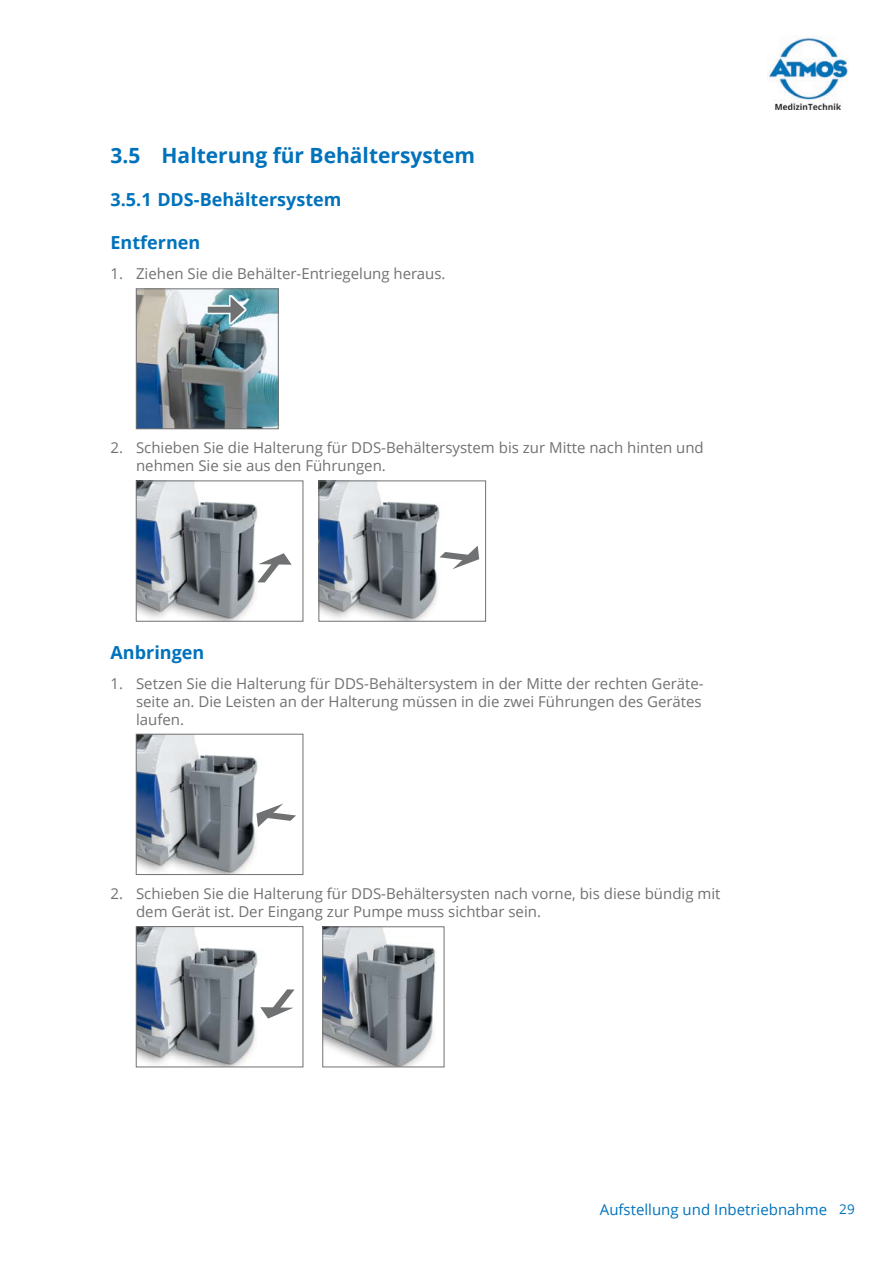
<style>
.page{position:relative;width:893px;height:1263px;background:#fff}
.page>*{position:absolute;margin:0;border:0;box-sizing:border-box;transform-origin:0 0}
.t1{font:700 21px "Open Sans";color:#0072bc}
.Überschrift_4{font:700 18px "Open Sans";color:#0072bc}
.t2{font:15px/18px "Open Sans";color:#707173}
.t3{font:15px "Open Sans";color:#0072bc}
.s1{font-size:13.5px}
</style>
<div class="page">
<img style="left:767px;top:35px;width:81px;height:75px">
<img style="left:138px;top:291px;width:138px;height:136px">
<div style="left:136px;top:289px;width:142px;height:140px;border:1px solid #707173"></div>
<svg style="left:206px;top:295px;width:41px;height:30px"></svg>
<div style="left:208px;top:307px;width:28px;height:6px;background:#707173"></div>
<svg style="left:231px;top:296px;width:14px;height:27px"></svg>
<img style="left:138px;top:483px;width:120px;height:136px">
<div style="left:136px;top:481px;width:167px;height:140px;border:1px solid #707173"></div>
<div style="left:256px;top:551px;width:37px;height:33px;background:#fff"></div>
<svg style="left:250px;top:553px;width:42px;height:34px"></svg>
<img style="left:321px;top:483px;width:119px;height:136px">
<div style="left:319px;top:481px;width:167px;height:140px;border:1px solid #707173"></div>
<div style="left:438px;top:544px;width:43px;height:27px;background:#fff"></div>
<svg style="left:431px;top:546px;width:56px;height:25px"></svg>
<img style="left:138px;top:736px;width:120px;height:137px">
<div style="left:136px;top:734px;width:167px;height:141px;border:1px solid #707173"></div>
<div style="left:255px;top:802px;width:43px;height:27px;background:#fff"></div>
<svg style="left:244px;top:802px;width:60px;height:25px"></svg>
<img style="left:138px;top:928px;width:120px;height:137px">
<div style="left:136px;top:926px;width:167px;height:141px;border:1px solid #707173"></div>
<svg style="left:251px;top:984px;width:51px;height:35px"></svg>
<img style="left:325px;top:929px;width:111px;height:136px">
<div style="left:323px;top:927px;width:121px;height:140px;border:1px solid #707173"></div>
<p class="t1" style="left:111px;top:141px;width:366px">3.5 Halterung für Behältersystem</p>
<p class="Überschrift_4" style="left:111px;top:187px;width:232px">3.5.1 DDS-Behältersystem</p>
<p class="Überschrift_4" style="left:111px;top:230px;width:91px">Entfernen</p>
<p class="t2" style="left:111px;top:264px;width:337px">1. Ziehen Sie die Behälter-Entriegelung heraus.</p>
<p class="t2" style="left:136px;top:438px;width:569px;text-indent:-26px">2. Schieben Sie die Halterung für DDS-Behältersystem bis zur Mitte nach hinten und nehmen Sie sie aus den Führungen.</p>
<p class="Überschrift_4" style="left:111px;top:639px;width:95px">Anbringen</p>
<p class="t2" style="left:136px;top:674px;width:569px;text-indent:-26px">1. Setzen Sie die Halterung für DDS-Behältersystem in der Mitte der rechten Geräte&shy;seite an. Die Leisten an der Halterung müssen in die zwei Führungen des Gerätes laufen.</p>
<p class="t2" style="left:136px;top:884px;width:586px;text-indent:-26px">2. Schieben Sie die Halterung für DDS-Behältersysten nach vorne, bis diese bündig mit dem Gerät ist. Der Eingang zur Pumpe muss sichtbar sein.</p>
<p class="t3" style="left:600px;top:1200px;width:256px">Aufstellung und Inbetriebnahme <span class="s1">29</span></p>
</div>
